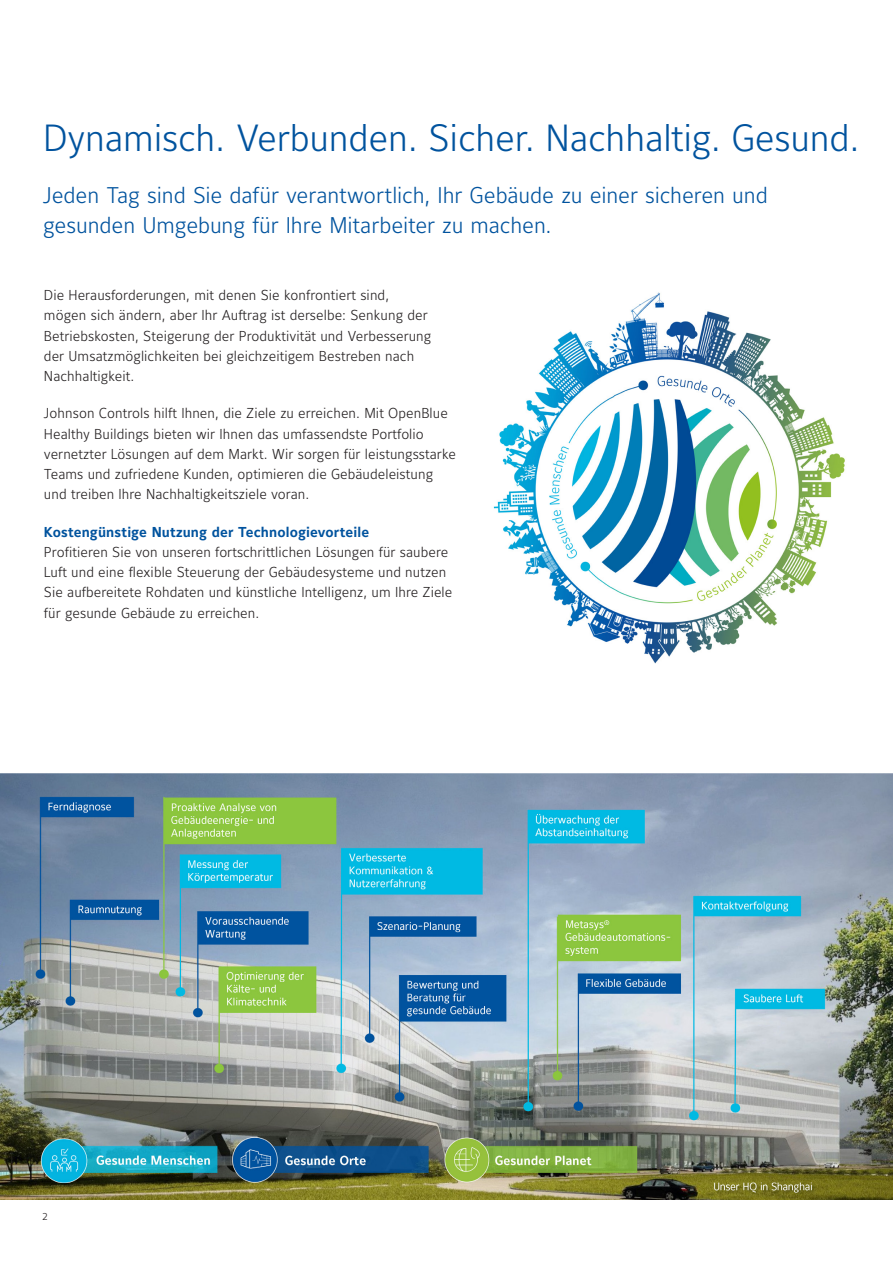
<style>
.page{position:relative;width:893px;height:1263px;background:#fff}
.page>*{position:absolute;margin:0;border:0;box-sizing:border-box;transform-origin:0 0}
._00_Title_-_Blue_25p{font:300 37.5px "Maurea Jci Lf ML";letter-spacing:-.005em;color:#01539e}
._00_Introduction_tex{font:300 22.5px/30px "Maurea Jci Lf ML";letter-spacing:-.005em;color:#01539e}
._01_Body_text_-_Blac{font:300 14.25px/20.2px "Maurea Jci Lf ML";letter-spacing:.005em;color:#231f20}
._02_Subtitle_level_2{font:700 14.25px "Maurea Jci Lf ML";letter-spacing:.005em;color:#01539e}
.t1{font:300 10.5px "Maurea Jci Lf ML";color:#231f20}
</style>
<div class="page">
<img style="left:493px;top:292px;width:352px;height:372px">
<img style="left:0;top:773px;width:893px;height:426px">
<p class="_00_Title_-_Blue_25p" style="left:43px;top:115px;width:818px">Dynamisch. Verbunden. Sicher. Nachhaltig. Gesund.</p>
<p class="_00_Introduction_tex" style="left:43px;top:179px;width:726px">Jeden Tag sind Sie dafür verantwortlich, Ihr Gebäude zu einer sicheren und gesunden Umgebung für Ihre Mitarbeiter zu machen.</p>
<p class="_01_Body_text_-_Blac" style="left:44px;top:285px;width:389px">Die Herausforderungen, mit denen Sie konfrontiert sind, mögen sich ändern, aber Ihr Auftrag ist derselbe: Senkung der Betriebskosten, Steigerung der Produktivität und Verbesserung der Umsatzmöglichkeiten bei gleichzeitigem Bestreben nach Nachhaltigkeit.</p>
<p class="_01_Body_text_-_Blac" style="left:44px;top:403px;width:413px">Johnson Controls hilft Ihnen, die Ziele zu erreichen. Mit OpenBlue Healthy Buildings bieten wir Ihnen das umfassendste Portfolio vernetzter Lösungen auf dem Markt. Wir sorgen für leistungsstarke Teams und zufriedene Kunden, optimieren die Gebäudeleistung und treiben Ihre Nachhaltigkeitsziele voran.</p>
<p class="_02_Subtitle_level_2" style="left:44px;top:523px;width:327px">Kostengünstige Nutzung der Technologievorteile</p>
<p class="_01_Body_text_-_Blac" style="left:44px;top:541px;width:410px">Profitieren Sie von unseren fortschrittlichen Lösungen für saubere Luft und eine flexible Steuerung der Gebäudesysteme und nutzen Sie aufbereitete Rohdaten und künstliche Intelligenz, um Ihre Ziele für gesunde Gebäude zu erreichen.</p>
<p class="t1" style="left:43px;top:1210px;width:7px">2</p>
</div>
